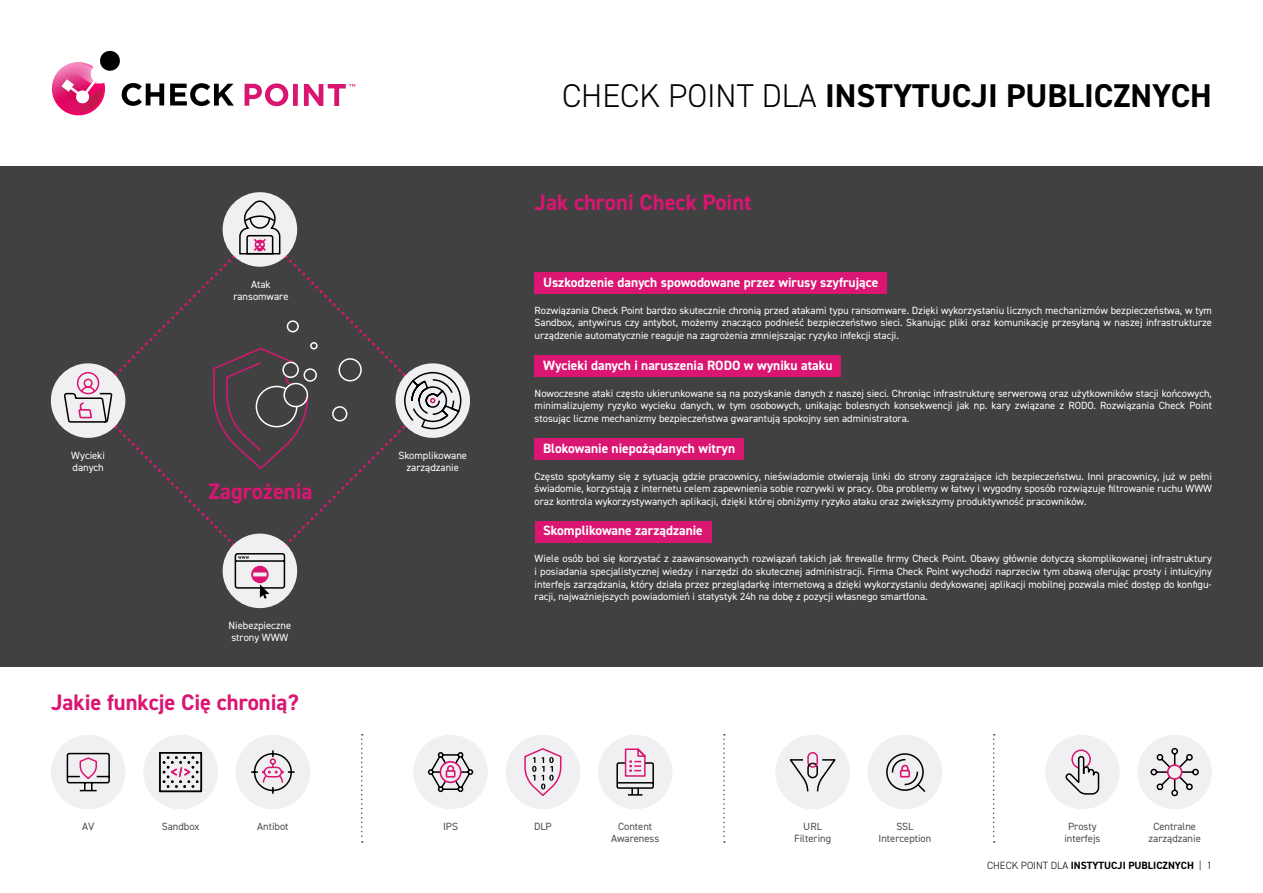
<style>
.page{position:relative;width:1263px;height:893px;background:#fff}
.page>*{position:absolute;margin:0;border:0;box-sizing:border-box;transform-origin:0 0}
.t1{font:700 33px "DIN2014";color:#000}
.t2{font:700 22.5px "DIN2014";color:#da1572}
.t3{font:700 13.5px "DIN2014";color:#fff}
.t4{font:10.5px/12.6px "DIN2014";color:#fff;text-align:justify}
.t5{font:10.5px/12px "DIN2014";color:#4d4c4f;text-align:center}
.t6{font:700 10.5px "DIN2014";color:#000}
.s1{font-weight:300}
</style>
<div class="page">
<div style="left:0;top:167px;width:1263px;height:500px;background:#414141"></div>
<svg style="left:170px;top:83px;width:64px;height:23px"></svg>
<svg style="left:245px;top:83px;width:43px;height:23px"></svg>
<div style="left:293px;top:84px;width:5px;height:22px;background:#d91572"></div>
<svg style="left:52px;top:50px;width:112px;height:65px"></svg>
<svg style="left:304px;top:84px;width:51px;height:22px"></svg>
<div style="left:535px;top:272px;width:352px;height:21px;background:#da1572"></div>
<div style="left:535px;top:355px;width:306px;height:21px;background:#da1572"></div>
<div style="left:535px;top:438px;width:209px;height:21px;background:#da1572"></div>
<div style="left:535px;top:521px;width:176px;height:21px;background:#da1572"></div>
<div style="left:775px;top:735px;width:75px;height:74px;background:#f0f0f2;border-radius:50%"></div>
<svg style="left:789px;top:752px;width:47px;height:40px"></svg>
<div style="left:868px;top:735px;width:74px;height:74px;background:#f0f0f2;border-radius:50%"></div>
<svg style="left:886px;top:753px;width:40px;height:39px"></svg>
<div style="left:413px;top:735px;width:75px;height:74px;background:#f0f0f2;border-radius:50%"></div>
<svg style="left:427px;top:752px;width:47px;height:41px"></svg>
<div style="left:506px;top:735px;width:74px;height:74px;background:#f0f0f2;border-radius:50%"></div>
<svg style="left:524px;top:748px;width:38px;height:48px"></svg>
<div style="left:598px;top:735px;width:74px;height:74px;background:#f0f0f2;border-radius:50%"></div>
<svg style="left:616px;top:748px;width:38px;height:48px"></svg>
<svg style="left:1138px;top:735px;width:74px;height:74px"></svg>
<div style="left:1167px;top:764px;width:15px;height:16px;border:2px solid #da1572;border-radius:50%"></div>
<div style="left:1045px;top:735px;width:75px;height:74px;background:#f0f0f2;border-radius:50%"></div>
<svg style="left:1065px;top:749px;width:35px;height:46px"></svg>
<svg style="left:361px;top:734px;width:2px;height:109px"></svg>
<svg style="left:723px;top:734px;width:2px;height:109px"></svg>
<svg style="left:993px;top:734px;width:2px;height:109px"></svg>
<div style="left:51px;top:735px;width:75px;height:74px;background:#f0f0f2;border-radius:50%"></div>
<svg style="left:67px;top:753px;width:43px;height:38px"></svg>
<div style="left:236px;top:735px;width:74px;height:74px;background:#f0f0f2;border-radius:50%"></div>
<svg style="left:251px;top:750px;width:44px;height:44px"></svg>
<div style="left:143px;top:735px;width:75px;height:74px;background:#f0f0f2;border-radius:50%"></div>
<div style="left:159px;top:752px;width:43px;height:40px;border:2px solid #000"></div>
<svg style="left:163px;top:756px;width:35px;height:32px"></svg>
<div style="left:51px;top:363px;width:74px;height:75px;background:#f0f0f2;border-radius:50%"></div>
<div style="left:223px;top:192px;width:74px;height:75px;background:#f0f0f2;border-radius:50%"></div>
<div style="left:223px;top:534px;width:74px;height:74px;background:#f0f0f2;border-radius:50%"></div>
<div style="left:395px;top:363px;width:75px;height:75px;background:#f0f0f2;border-radius:50%"></div>
<svg style="left:64px;top:198px;width:398px;height:401px"></svg>
<p class="t4" style="left:71px;top:449px;width:35px">Wycieki danych</p>
<p class="t4" style="left:233px;top:277px;width:57px;text-align:center">Atak ransomware</p>
<h2 class="t2" style="left:208px;top:476px;width:106px">Zagrożenia</h2>
<p class="t4" style="left:228px;top:619px;width:64px">Niebezpieczne strony WWW</p>
<h2 class="t2" style="left:51px;top:687px;width:249px">Jakie funkcje Cię chronią?</h2>
<p class="t5" style="left:82px;top:820px;width:14px">AV</p>
<p class="t5" style="left:162px;top:820px;width:39px">Sandbox</p>
<p class="t5" style="left:257px;top:820px;width:33px">Antibot</p>
<h1 class="t1" style="left:562px;top:73px;width:651px"><span class="s1">CHECK POINT DLA</span> INSTYTUCJI PUBLICZNYCH</h1>
<p class="t4" style="left:398px;top:449px;width:70px;text-align:center">Skomplikowane zarządzanie</p>
<h2 class="t2" style="left:535px;top:187px;width:219px">Jak chroni Check Point</h2>
<p class="t3" style="left:543px;top:273px;width:337px">Uszkodzenie danych spowodowane przez wirusy szyfrujące</p>
<p class="t4" style="left:535px;top:304px;width:679px">Rozwiązania Check Point bardzo skutecznie chronią przed atakami typu ransomware. Dzięki wykorzystaniu licznych mechanizmów bezpieczeństwa, w tym Sandbox, antywirus czy antybot, możemy znacząco podnieść bezpieczeństwo sieci. Skanując pliki oraz komunikację przesyłaną w naszej infrastrukturze urządzenie automatycznie reaguje na zagrożenia zmniejszając ryzyko infekcji stacji.</p>
<p class="t3" style="left:543px;top:356px;width:291px">Wycieki danych i naruszenia RODO w wyniku ataku</p>
<p class="t4" style="left:535px;top:387px;width:679px">Nowoczesne ataki często ukierunkowane są na pozyskanie danych z naszej sieci. Chroniąc infrastrukturę serwerową oraz użytkowników stacji końcowych, minimalizujemy ryzyko wycieku danych, w tym osobowych, unikając bolesnych konsekwencji jak np. kary związane z RODO. Rozwiązania Check Point stosując liczne mechanizmy bezpieczeństwa gwarantują spokojny sen administratora.</p>
<p class="t3" style="left:543px;top:439px;width:194px">Blokowanie niepożądanych witryn</p>
<p class="t4" style="left:535px;top:469px;width:679px">Często spotykamy się z sytuacją gdzie pracownicy, nieświadomie otwierają linki do strony zagrażające ich bezpieczeństwu. Inni pracownicy, już w pełni świadomie, korzystają z internetu celem zapewnienia sobie rozrywki w pracy. Oba problemy w łatwy i wygodny sposób rozwiązuje filtrowanie ruchu WWW oraz kontrola wykorzystywanych aplikacji, dzięki której obniżymy ryzyko ataku oraz zwiększymy produktywność pracowników.</p>
<p class="t3" style="left:543px;top:522px;width:161px">Skomplikowane zarządzanie</p>
<p class="t4" style="left:535px;top:552px;width:679px">Wiele osób boi się korzystać z zaawansowanych rozwiązań takich jak firewalle firmy Check Point. Obawy głównie dotyczą skomplikowanej infrastruktury i posiadania specjalistycznej wiedzy i narzędzi do skutecznej administracji. Firma Check Point wychodzi naprzeciw tym obawą oferując prosty i intuicyjny interfejs zarządzania, który działa przez przeglądarkę internetową a dzięki wykorzystaniu dedykowanej aplikacji mobilnej pozwala mieć dostęp do konfigu&shy;racji, najważniejszych powiadomień i statystyk 24h na dobę z pozycji własnego smartfona.</p>
<p class="t5" style="left:794px;top:820px;width:39px">URL<br>Filtering</p>
<p class="t5" style="left:878px;top:820px;width:54px">SSL<br>Interception</p>
<p class="t5" style="left:443px;top:820px;width:17px">IPS</p>
<p class="t5" style="left:534px;top:820px;width:19px">DLP</p>
<p class="t5" style="left:611px;top:820px;width:50px">Content<br>Awareness</p>
<p class="t5" style="left:1064px;top:820px;width:38px">Prosty interfejs</p>
<p class="t5" style="left:1148px;top:820px;width:54px">Centralne zarządzanie</p>
<p class="t6" style="left:987px;top:859px;width:226px"><span class="s1">CHECK POINT DLA</span> INSTYTUCJI PUBLICZNYCH <span class="s1">| 1</span></p>
</div>
